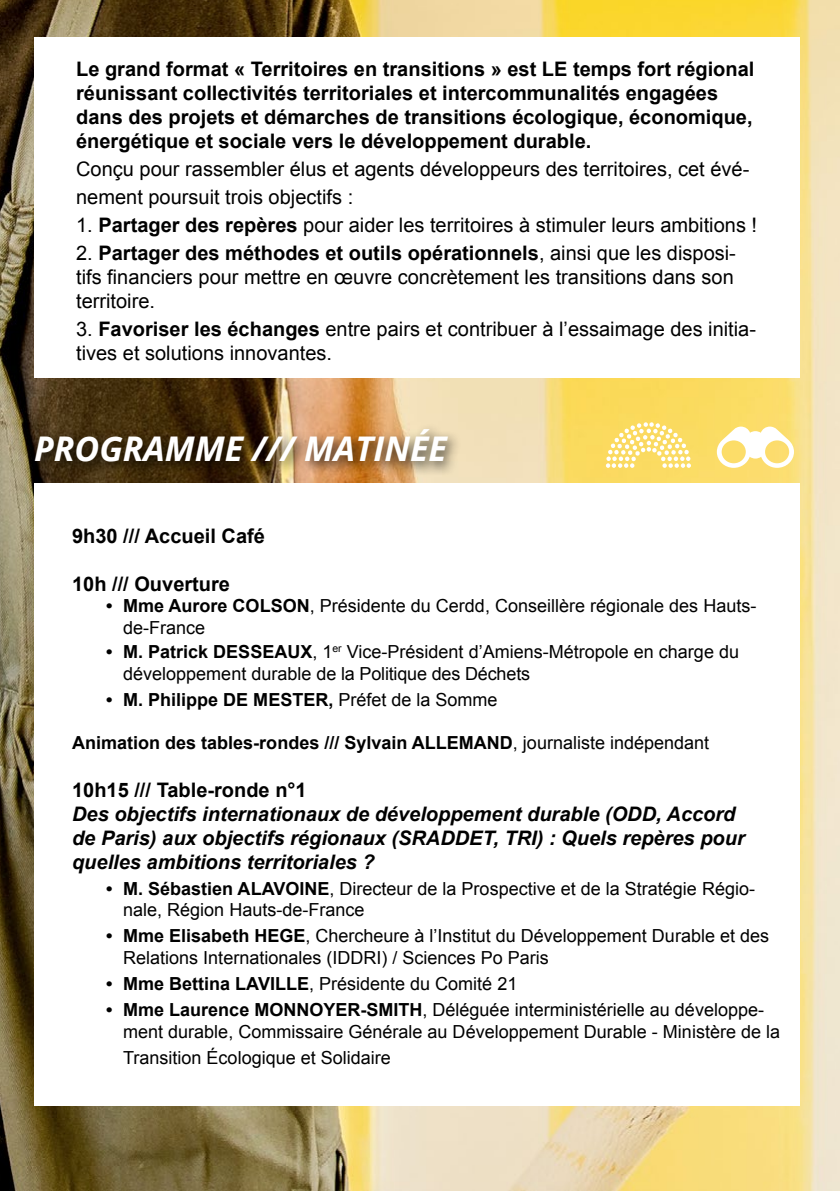
<style>
.page{position:relative;width:840px;height:1191px;background:#fff}
.page>*{position:absolute;margin:0;border:0;box-sizing:border-box;transform-origin:0 0}
.t1{font:italic 700 34px "Open Sans";color:#fff}
.t2{font:20px/24px "Arial";color:#000}
.t3{font:700 20px/24px "Arial";color:#000}
.t4{font:italic 700 20px/24px "Arial";color:#000}
.t5{font:18px/21.6px "Arial";color:#000}
.t6{font:700 18px "Arial";color:#000}
.s1{font-weight:700}
.s2{font-weight:400}
</style>
<div class="page">
<img style="left:0;top:0;width:839px;height:1191px">
<div style="left:34px;top:37px;width:765px;height:340px;background:#fff"></div>
<div style="left:34px;top:483px;width:765px;height:623px;background:#fff"></div>
<svg style="left:605px;top:422px;width:85px;height:46px"></svg>
<div style="left:28px;top:423px;width:434px;height:54px;background:#000;opacity:.75"></div>
<svg style="left:716px;top:426px;width:77px;height:42px"></svg>
<p class="t3" style="left:76px;top:57px;width:679px">Le grand format « Territoires en transitions » est LE temps fort régional réunissant collectivités territoriales et intercommunalités engagées dans des projets et démarches de transitions écologique, économique, énergétique et sociale vers le développement durable.</p>
<p class="t2" style="left:76px;top:155px;width:674px;line-height:28px">Conçu pour rassembler élus et agents développeurs des territoires, cet évé&shy;nement poursuit trois objectifs :</p>
<p class="t2" style="left:76px;top:213px;width:682px">1. <span class="s1">Partager des repères</span> pour aider les territoires à stimuler leurs ambitions !</p>
<p class="t2" style="left:76px;top:241px;width:661px;text-align:justify">2. <span class="s1">Partager des méthodes et outils opérationnels</span>, ainsi que les disposi&shy;tifs financiers pour mettre en œuvre concrètement les transitions dans son territoire.</p>
<p class="t2" style="left:76px;top:317px;width:681px">3. <span class="s1">Favoriser les échanges</span> entre pairs et contribuer à l’essaimage des initia&shy;tives et solutions innovantes.</p>
<h1 class="t1" style="left:34px;top:425px;width:414px">PROGRAMME /// MATINÉE</h1>
<p class="t3" style="left:72px;top:524px;width:194px">9h30 /// Accueil Café</p>
<p class="t3" style="left:72px;top:572px;width:159px">10h /// Ouverture</p>
<p class="t5" style="left:123px;top:595px;width:634px;text-indent:-17px"><span class="s1">• Mme Aurore COLSON</span>, Présidente du Cerdd, Conseillère régionale des Hauts&shy;de-France</p>
<p class="t6" style="left:106px;top:640px;width:133px">• M. Patrick Dessea</p>
<p class="t5" style="left:123px;top:641px;width:617px;text-indent:164px"><span class="s1">ux</span>, 1<sup>er</sup> Vice-Président d’Amiens-Métropole en charge du développement durable de la Politique des Déchets</p>
<p class="t6" style="left:106px;top:687px;width:393px">• M. Philippe DE MESTER, <span class="s2">Préfet de la Somme</span></p>
<p class="t6" style="left:72px;top:730px;width:366px">Animation des tables-rondes /// Sylvain Allemand</p>
<p class="t5" style="left:512px;top:732px;width:198px">, journaliste indépendant</p>
<p class="t3" style="left:72px;top:778px;width:236px">10h15 /// Table-ronde n°1</p>
<p class="t4" style="left:72px;top:802px;width:674px">Des objectifs internationaux de développement durable (ODD, Accord de Paris) aux objectifs régionaux (SRADDET, TRI) : Quels repères pour quelles ambitions territoriales ?</p>
<p class="t5" style="left:123px;top:878px;width:633px;text-indent:-17px"><span class="s1">• M. Sébastien Alavoine</span> , Directeur de la Prospective et de la Stratégie Régio&shy;nale, Région Hauts-de-France</p>
<p class="t5" style="left:123px;top:925px;width:647px;text-indent:-17px"><span class="s1">• Mme Elisabeth Hege</span>, Chercheure à l’Institut du Développement Durable et des<br>Relations Internationales (IDDRI) / Sciences Po Paris</p>
<p class="t6" style="left:106px;top:971px;width:181px">• Mme Bettina Laville</p>
<p class="t5" style="left:309px;top:973px;width:210px">, Présidente du Comité 21</p>
<p class="t6" style="left:106px;top:997px;width:178px">• Mme Laurence Monno</p>
<p class="t5" style="left:123px;top:999px;width:658px;text-indent:200px"><span class="s1">yer-Smith</span> , Déléguée interministérielle au développe&shy;ment durable, Commissaire Générale au Développement Durable - Ministère de la</p>
<p class="t5" style="left:123px;top:1046px;width:269px">Transition Écologique et Solidaire</p>
</div>
